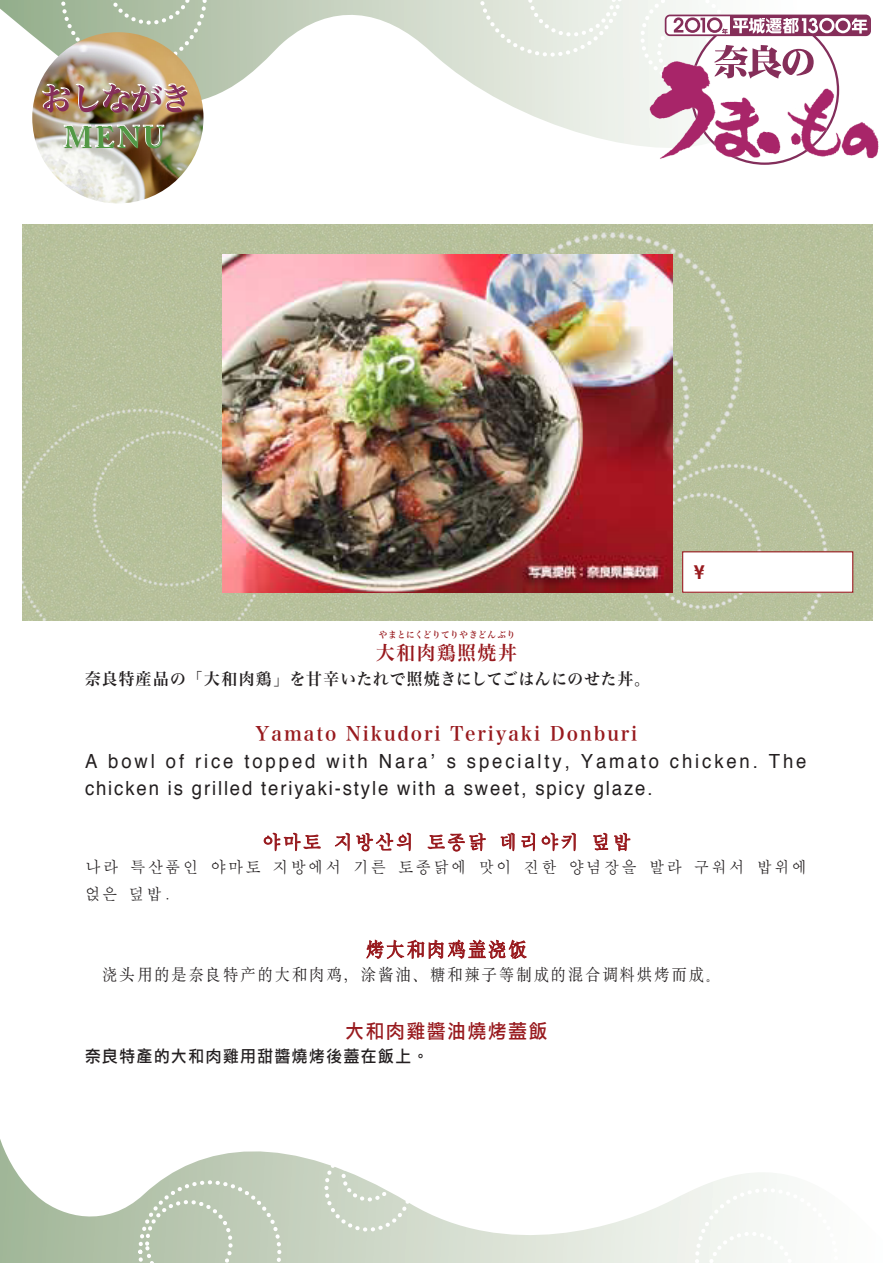
<style>
.page{position:relative;width:893px;height:1263px;background:#fff}
.page>*{position:absolute;margin:0;border:0;box-sizing:border-box;transform-origin:0 0}
.t1{font:31.5px "Hira Min Pro W6";letter-spacing:-.05em;color:#852e59}
.t2{font:700 30px "Adobe Caslon Pro";color:#529845;scale:.95 1}
.t3{font:19.5px/27px "Helvetica";letter-spacing:.13em;color:#231f20;scale:.95 1}
.t4{font:19.5px "Hira Min Pro W6";letter-spacing:.1em;color:#981a1e;scale:.95 1}
.t5{font:19.5px "J Csm PC";letter-spacing:.1em;color:#981a1e;scale:.95 1}
.t6{font:19.5px "Li Hei Pro";letter-spacing:.1em;color:#981a1e;scale:.95 1}
.t7{font:19.5px "SIL Song Reg Jian";letter-spacing:.1em;color:#981a1e;scale:.95 1}
.t8{font:700 19.5px "Helvetica";color:#981a1e;scale:.95 1}
.t9{font:16.5px/27px "J Csm PC";letter-spacing:.125em;color:#231f20;scale:.95 1}
.t10{font:16.5px "SIL Song Reg Jian";letter-spacing:.1em;color:#231f20;scale:.95 1}
.t11{font:16.5px "Hira Min Pro W6";letter-spacing:.06em;color:#231f20;scale:.95 1}
.t12{font:16.5px "Li Hei Pro";letter-spacing:.1em;color:#231f20;scale:.95 1}
.t13{font:9px "Hira Min Pro W6";letter-spacing:.075em;color:#981a1e;scale:.95 1}
</style>
<div class="page">
<svg style="left:0;top:0;width:791px;height:162px"></svg>
<svg style="left:478px;top:0;width:145px;height:57px;background:#e6ebe2"></svg>
<svg style="left:53px;top:0;width:162px;height:77px;background:#afc0a6"></svg>
<svg style="left:0;top:1139px;width:769px;height:124px"></svg>
<svg style="left:138px;top:1180px;width:143px;height:83px;background:#c0ccb8"></svg>
<div style="left:687px;top:1180px;width:82px;height:83px;background:#f2f5f1"></div>
<svg style="left:316px;top:1141px;width:104px;height:99px"></svg>
<img style="left:32px;top:32px;width:171px;height:171px;border-radius:50%">
<img style="left:647px;top:85px;width:232px;height:75px">
<svg style="left:632px;top:0;width:238px;height:85px"></svg>
<img style="left:23px;top:225px;width:850px;height:395px">
<img style="left:42px;top:83px;width:145px;height:65px">
<img style="left:223px;top:255px;width:450px;height:337px">
<svg style="left:264px;top:832px;width:57px;height:19px"></svg>
<svg style="left:335px;top:833px;width:15px;height:18px"></svg>
<svg style="left:356px;top:833px;width:55px;height:18px"></svg>
<svg style="left:428px;top:833px;width:58px;height:18px"></svg>
<svg style="left:501px;top:832px;width:14px;height:19px"></svg>
<svg style="left:521px;top:833px;width:14px;height:18px"></svg>
<svg style="left:542px;top:833px;width:34px;height:18px"></svg>
<svg style="left:593px;top:833px;width:15px;height:17px"></svg>
<svg style="left:614px;top:833px;width:16px;height:18px"></svg>
<svg style="left:366px;top:939px;width:161px;height:20px"></svg>
<div style="left:683px;top:552px;width:170px;height:40px;background:#fff"></div>
<div style="left:682px;top:551px;width:171px;height:42px;border:1px solid #981a1e"></div>
<h1 class="t1" style="left:40px;top:70px;width:153px">おしながき</h1>
<h2 class="t2" style="left:63px;top:119px;width:107px">MENU</h2>
<p class="t13" style="left:379px;top:627px;width:145px">やまとにくどりてりやきどんぶり</p>
<p class="t8" style="left:694px;top:554px;width:12px">¥</p>
<p class="t4" style="left:376px;top:636px;width:150px">大和肉鶏照焼丼</p>
<p class="t11" style="left:85px;top:664px;width:596px">奈良特産品の「大和肉鶏」を甘辛いたれで照焼きにしてごはんにのせた丼。</p>
<p class="t4" style="left:256px;top:717px;width:403px">Yamato Nikudori Teriyaki Donburi</p>
<p class="t3" style="left:85px;top:747px;width:761px">A bowl of rice topped with Nara’ s specialty, Yamato chicken. The chicken is grilled teriyaki-style with a sweet, spicy glaze.</p>
<p class="t5" style="left:262px;top:831px;width:390px">야마토 지방산의 토종닭 데리야키 덮밥</p>
<p class="t9" style="left:85px;top:854px;width:762px">나라 특산품인 야마토 지방에서 기른 토종닭에 맛이 진한 양념장을 발라 구워서 밥위에 얹은 덮밥.</p>
<p class="t7" style="left:366px;top:936px;width:171px">烤大和肉鸡盖浇饭</p>
<p class="t10" style="left:85px;top:964px;width:671px">　浇头用的是奈良特产的大和肉鸡，涂酱油、糖和辣子等制成的混合调料烘烤而成。</p>
<p class="t6" style="left:345px;top:1021px;width:214px">大和肉雞醬油燒烤蓋飯</p>
<p class="t12" style="left:85px;top:1048px;width:363px">奈良特產的大和肉雞用甜醬燒烤後蓋在飯上。</p>
</div>
